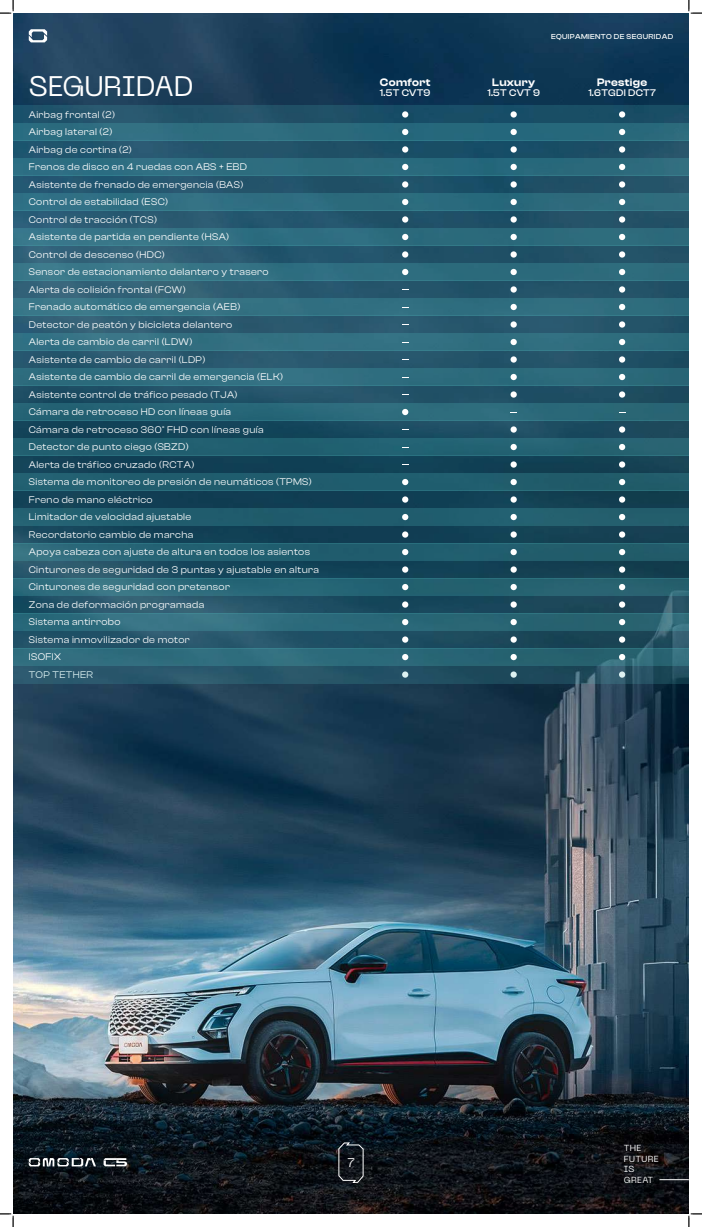
<style>
.page{position:relative;width:702px;height:1227px;background:#fff}
.page>*{position:absolute;margin:0;border:0;box-sizing:border-box;transform-origin:0 0}
.t1{font:28.12px "Neue Machina";letter-spacing:-.01em;color:#fff}
.t2{font:12.5px "Neue Machina";color:#fff}
.t3{font:600 11.25px "Clash Display";letter-spacing:.03em;color:#fff}
.t4{font:10px/17.5px "Clash Display";letter-spacing:.04em;color:#fff}
.t5{font:500 10px "Clash Display";letter-spacing:.03em;color:#fff}
.t6{font:8.75px/10.5px "Neue Machina";letter-spacing:.03em;color:#fff}
.t7{font:500 7.5px "Clash Display";letter-spacing:.05em;color:#fff}
</style>
<div class="page">
<img style="left:13px;top:13px;width:675px;height:1200px">
<div style="left:13px;top:105px;width:675px;height:18px;background:linear-gradient(to right,#26566d,#164c64)"></div>
<div style="left:13px;top:175px;width:675px;height:18px;background:#22536a"></div>
<div style="left:13px;top:140px;width:675px;height:18px;background:#1f5168"></div>
<div style="left:13px;top:123px;width:675px;height:17px;background:#2a697c"></div>
<div style="left:13px;top:158px;width:675px;height:17px;background:#2b6b7d"></div>
<div style="left:13px;top:210px;width:675px;height:18px;background:linear-gradient(to right,#2a5d76,#1f4d63)"></div>
<div style="left:13px;top:193px;width:675px;height:17px;background:#2e6c7e"></div>
<div style="left:13px;top:228px;width:675px;height:17px;background:#2e6d80"></div>
<div style="left:13px;top:245px;width:675px;height:18px;background:linear-gradient(to right,#33637a,#1c4c62)"></div>
<div style="left:13px;top:315px;width:675px;height:18px;background:#2a596e"></div>
<div style="left:13px;top:280px;width:675px;height:18px;background:linear-gradient(to right,#36657a,#1e4e64)"></div>
<div style="left:13px;top:350px;width:675px;height:18px;background:#27566c"></div>
<div style="left:13px;top:263px;width:675px;height:17px;background:linear-gradient(to right,#3c7a8b,#286778)"></div>
<div style="left:13px;top:333px;width:675px;height:17px;background:#327082"></div>
<div style="left:13px;top:298px;width:675px;height:17px;background:#327081"></div>
<div style="left:13px;top:368px;width:675px;height:17px;background:#2e6c7d"></div>
<div style="left:13px;top:385px;width:675px;height:18px;background:#205066"></div>
<div style="left:13px;top:455px;width:675px;height:18px;background:#114054"></div>
<div style="left:13px;top:420px;width:675px;height:18px;background:#17485c"></div>
<div style="left:13px;top:490px;width:675px;height:18px;background:#113e53"></div>
<div style="left:13px;top:403px;width:675px;height:17px;background:#296778"></div>
<div style="left:13px;top:473px;width:675px;height:17px;background:#205c6d"></div>
<div style="left:13px;top:438px;width:675px;height:17px;background:#226070"></div>
<div style="left:13px;top:508px;width:675px;height:17px;background:#215d6e"></div>
<div style="left:13px;top:525px;width:675px;height:18px;background:#124154"></div>
<svg style="left:13px;top:595px;width:675px;height:18px;background:#215064"></svg>
<svg style="left:13px;top:560px;width:675px;height:18px;background:#19485b"></svg>
<svg style="left:13px;top:630px;width:675px;height:18px;background:#215064"></svg>
<div style="left:13px;top:543px;width:675px;height:17px;background:linear-gradient(to right,#2a697a,#1d5867)"></div>
<div style="left:13px;top:613px;width:675px;height:17px;background:linear-gradient(to right,#317183,#2a6471)"></div>
<div style="left:13px;top:578px;width:675px;height:17px;background:linear-gradient(to right,#317081,#225e6b)"></div>
<svg style="left:13px;top:648px;width:675px;height:17px;background:#2d6a79"></svg>
<div style="left:402px;top:111px;width:6px;height:7px;background:#fff;border-radius:50%"></div>
<svg style="left:402px;top:129px;width:6px;height:6px"></svg>
<svg style="left:402px;top:409px;width:6px;height:6px"></svg>
<svg style="left:402px;top:164px;width:6px;height:6px"></svg>
<svg style="left:402px;top:181px;width:6px;height:6px"></svg>
<svg style="left:402px;top:199px;width:6px;height:6px"></svg>
<svg style="left:402px;top:654px;width:6px;height:6px"></svg>
<svg style="left:402px;top:619px;width:6px;height:6px"></svg>
<svg style="left:402px;top:636px;width:6px;height:6px"></svg>
<svg style="left:402px;top:601px;width:6px;height:6px"></svg>
<svg style="left:402px;top:584px;width:6px;height:6px"></svg>
<svg style="left:402px;top:566px;width:6px;height:6px"></svg>
<svg style="left:402px;top:216px;width:6px;height:6px"></svg>
<svg style="left:402px;top:234px;width:6px;height:6px"></svg>
<svg style="left:402px;top:269px;width:6px;height:6px"></svg>
<svg style="left:402px;top:479px;width:6px;height:6px"></svg>
<svg style="left:618px;top:111px;width:7px;height:7px"></svg>
<div style="left:510px;top:111px;width:6px;height:7px;background:#fff;border-radius:50%"></div>
<svg style="left:618px;top:146px;width:7px;height:7px"></svg>
<svg style="left:618px;top:426px;width:7px;height:6px"></svg>
<div style="left:510px;top:146px;width:6px;height:7px;background:#fff;border-radius:50%"></div>
<div style="left:402px;top:146px;width:6px;height:7px;background:#fff;border-radius:50%"></div>
<svg style="left:510px;top:426px;width:6px;height:6px"></svg>
<svg style="left:618px;top:181px;width:7px;height:6px"></svg>
<svg style="left:618px;top:461px;width:7px;height:6px"></svg>
<svg style="left:510px;top:181px;width:6px;height:6px"></svg>
<svg style="left:510px;top:461px;width:6px;height:6px"></svg>
<div style="left:618px;top:199px;width:7px;height:6px;background:#fff;border-radius:50%"></div>
<svg style="left:618px;top:479px;width:7px;height:6px"></svg>
<svg style="left:510px;top:199px;width:6px;height:6px"></svg>
<svg style="left:510px;top:479px;width:6px;height:6px"></svg>
<div style="left:618px;top:234px;width:7px;height:6px;background:#fff;border-radius:50%"></div>
<svg style="left:618px;top:514px;width:7px;height:6px"></svg>
<svg style="left:510px;top:234px;width:6px;height:6px"></svg>
<svg style="left:510px;top:514px;width:6px;height:6px"></svg>
<svg style="left:402px;top:496px;width:6px;height:6px"></svg>
<div style="left:618px;top:269px;width:7px;height:6px;background:#fff;border-radius:50%"></div>
<svg style="left:618px;top:549px;width:7px;height:6px"></svg>
<svg style="left:510px;top:269px;width:6px;height:6px"></svg>
<svg style="left:510px;top:549px;width:6px;height:6px"></svg>
<svg style="left:402px;top:549px;width:6px;height:6px"></svg>
<div style="left:618px;top:304px;width:7px;height:6px;background:#fff;border-radius:50%"></div>
<svg style="left:618px;top:584px;width:7px;height:6px"></svg>
<svg style="left:510px;top:304px;width:6px;height:6px"></svg>
<svg style="left:510px;top:584px;width:6px;height:6px"></svg>
<div style="left:618px;top:339px;width:7px;height:6px;background:#fff;border-radius:50%"></div>
<svg style="left:618px;top:619px;width:7px;height:6px"></svg>
<svg style="left:510px;top:339px;width:6px;height:6px"></svg>
<svg style="left:510px;top:619px;width:6px;height:6px"></svg>
<div style="left:618px;top:374px;width:7px;height:6px;background:#fff;border-radius:50%"></div>
<svg style="left:618px;top:654px;width:7px;height:6px"></svg>
<svg style="left:510px;top:374px;width:6px;height:6px"></svg>
<svg style="left:510px;top:654px;width:6px;height:6px"></svg>
<div style="left:618px;top:129px;width:7px;height:6px;background:#fff;border-radius:50%"></div>
<svg style="left:510px;top:129px;width:6px;height:6px"></svg>
<div style="left:618px;top:164px;width:7px;height:6px;background:#fff;border-radius:50%"></div>
<div style="left:618px;top:444px;width:7px;height:6px;background:#fff;border-radius:50%"></div>
<svg style="left:510px;top:164px;width:6px;height:6px"></svg>
<svg style="left:510px;top:444px;width:6px;height:6px"></svg>
<svg style="left:618px;top:216px;width:7px;height:6px"></svg>
<svg style="left:618px;top:496px;width:7px;height:6px"></svg>
<svg style="left:510px;top:216px;width:6px;height:6px"></svg>
<svg style="left:510px;top:496px;width:6px;height:6px"></svg>
<svg style="left:618px;top:251px;width:7px;height:6px"></svg>
<svg style="left:510px;top:251px;width:6px;height:6px"></svg>
<svg style="left:402px;top:251px;width:6px;height:6px"></svg>
<svg style="left:618px;top:531px;width:7px;height:6px"></svg>
<svg style="left:510px;top:531px;width:6px;height:6px"></svg>
<svg style="left:402px;top:531px;width:6px;height:6px"></svg>
<svg style="left:402px;top:514px;width:6px;height:6px"></svg>
<svg style="left:618px;top:286px;width:7px;height:6px"></svg>
<svg style="left:618px;top:566px;width:7px;height:6px"></svg>
<svg style="left:510px;top:286px;width:6px;height:6px"></svg>
<svg style="left:510px;top:566px;width:6px;height:6px"></svg>
<svg style="left:618px;top:321px;width:7px;height:6px"></svg>
<svg style="left:618px;top:601px;width:7px;height:6px"></svg>
<svg style="left:510px;top:321px;width:6px;height:6px"></svg>
<svg style="left:510px;top:601px;width:6px;height:6px"></svg>
<svg style="left:618px;top:356px;width:7px;height:6px"></svg>
<svg style="left:618px;top:636px;width:7px;height:6px"></svg>
<svg style="left:510px;top:356px;width:6px;height:6px"></svg>
<svg style="left:510px;top:636px;width:6px;height:6px"></svg>
<svg style="left:618px;top:391px;width:7px;height:6px"></svg>
<svg style="left:510px;top:391px;width:6px;height:6px"></svg>
<svg style="left:29px;top:29px;width:18px;height:13px"></svg>
<svg style="left:338px;top:1142px;width:25px;height:40px"></svg>
<svg style="left:659px;top:1179px;width:29px;height:1px"></svg>
<svg style="left:103px;top:1157px;width:24px;height:9px"></svg>
<svg style="left:29px;top:1157px;width:67px;height:9px"></svg>
<svg style="left:13px;top:665px;width:675px;height:18px;background:#275568"></svg>
<svg style="left:0;top:0;width:14px;height:14px"></svg>
<svg style="left:0;top:1213px;width:14px;height:13px"></svg>
<svg style="left:688px;top:0;width:13px;height:14px"></svg>
<svg style="left:688px;top:1213px;width:13px;height:13px"></svg>
<h1 class="t1" style="left:29px;top:69px;width:166px">SEGURIDAD</h1>
<p class="t4" style="left:29px;top:105px;width:291px">Airbag frontal (2)<br>Airbag lateral (2)<br>Airbag de cortina (2)<br>Frenos de disco en 4 ruedas con ABS + EBD<br>Asistente de frenado de emergencia (BAS)<br>Control de estabilidad (ESC)<br>Control de tracción (TCS)<br>Asistente de partida en pendiente (HSA)<br>Control de descenso (HDC)<br>Sensor de estacionamiento delantero y trasero<br>Alerta de colisión frontal (FCW)<br>Frenado automático de emergencia (AEB)<br>Detector de peatón y bicicleta delantero<br>Alerta de cambio de carril (LDW)<br>Asistente de cambio de carril (LDP)<br>Asistente de cambio de carril de emergencia (ELK)<br>Asistente control de tráfico pesado (TJA)<br>Cámara de retroceso HD con líneas guía<br>Cámara de retroceso 360° FHD con líneas guía<br>Detector de punto ciego (SBZD)<br>Alerta de tráfico cruzado (RCTA)<br>Sistema de monitoreo de presión de neumáticos (TPMS)<br>Freno de mano eléctrico<br>Limitador de velocidad ajustable<br>Recordatorio cambio de marcha<br>Apoya cabeza con ajuste de altura en todos los asientos Cinturones de seguridad de 3 puntas y ajustable en altura Cinturones de seguridad con pretensor<br>Zona de deformación programada<br>Sistema antirrobo<br>Sistema inmovilizador de motor<br>ISOFIX<br>TOP TETHER</p>
<p class="t3" style="left:380px;top:76px;width:52px">Comfort</p>
<p class="t5" style="left:380px;top:87px;width:52px">1.5T CVT9</p>
<p class="t7" style="left:550px;top:32px;width:124px">EQUIPAMIENTO DE SEGURIDAD</p>
<p class="t3" style="left:492px;top:76px;width:44px">Luxury</p>
<p class="t5" style="left:487px;top:87px;width:54px">1.5T CVT 9</p>
<p class="t3" style="left:596px;top:76px;width:51px">Prestige</p>
<p class="t5" style="left:588px;top:87px;width:69px">1.6TGDI DCT7</p>
<p class="t2" style="left:347px;top:1154px;width:9px">7</p>
<p class="t6" style="left:623px;top:1142px;width:36px">THE<br>FUTURE<br>IS<br>GREAT</p>
</div>
